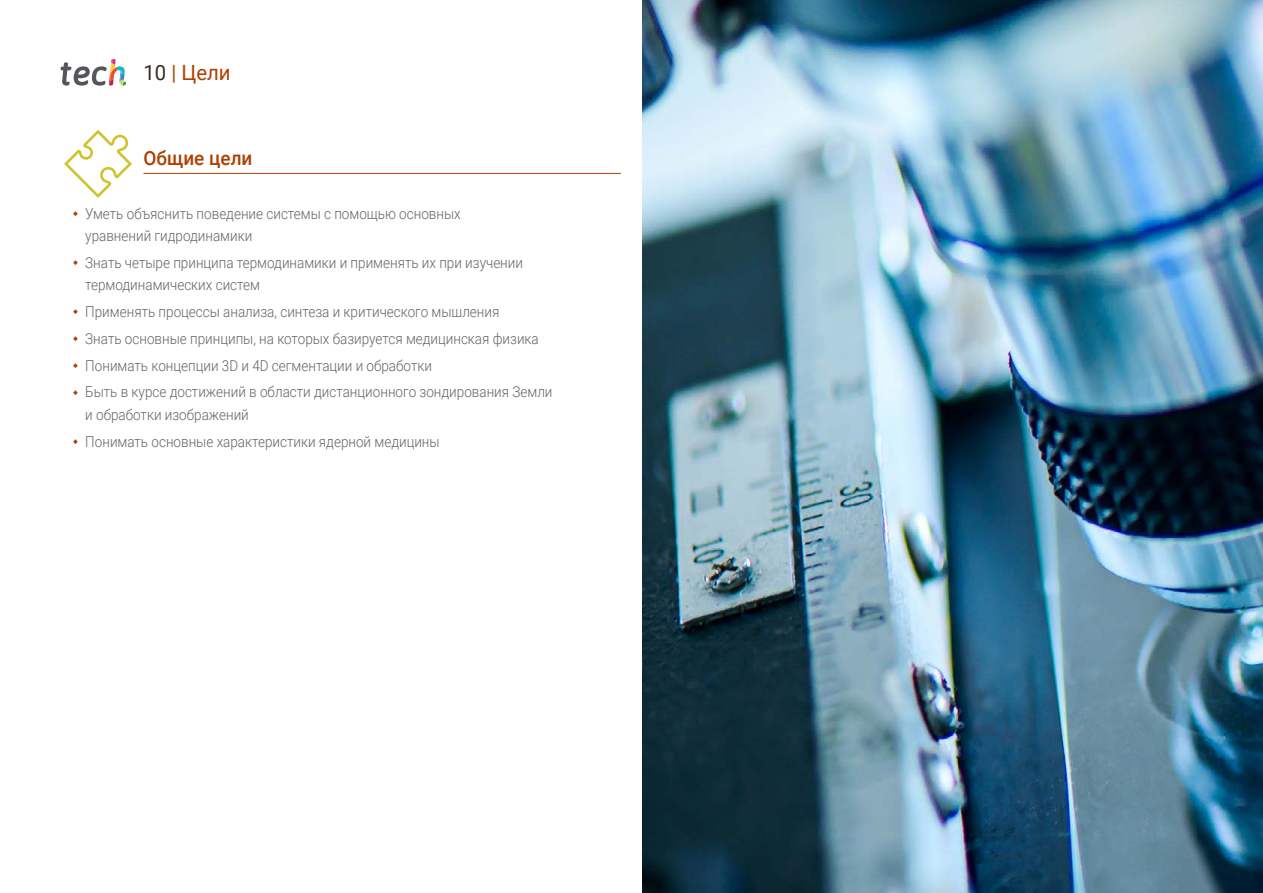
<style>
.page{position:relative;width:1263px;height:893px;background:#fff}
.page>*{position:absolute;margin:0;border:0;box-sizing:border-box;transform-origin:0 0}
.t1{font:21px "Roboto";color:#ae4000}
.t2{font:500 19.5px "Roboto";color:#ae4000}
.t3{font:300 15px/26.7px "Roboto";color:#61646a;scale:.9 1}
.s1{color:#312e20}
</style>
<div class="page">
<hr style="left:144px;top:173px;width:477px;height:1px;background:#ae4000">
<svg style="left:64px;top:130px;width:68px;height:68px"></svg>
<img style="left:642px;top:0;width:621px;height:893px">
<svg style="left:61px;top:59px;width:65px;height:27px"></svg>
<h1 class="t1" style="left:144px;top:57px;width:89px"><span class="s1">10</span> | Цели</h1>
<h2 class="t2" style="left:144px;top:144px;width:110px">Общие цели</h2>
<p class="t3" style="left:85px;top:201px;width:419px;line-height:22.5px">Уметь объяснить поведение системы с помощью основных уравнений гидродинамики</p>
<p class="t3" style="left:85px;top:251px;width:488px;line-height:22.5px">Знать четыре принципа термодинамики и применять их при изучении термодинамических систем</p>
<p class="t3" style="left:85px;top:298px;width:521px">Применять процессы анализа, синтеза и критического мышления<br>Знать основные принципы, на которых базируется медицинская физика Понимать концепции 3D и 4D сегментации и обработки<br>Быть в курсе достижений в области дистанционного зондирования Земли</p>
<p class="t3" style="left:85px;top:401px;width:395px">и обработки изображений<br>Понимать основные характеристики ядерной медицины</p>
</div>
